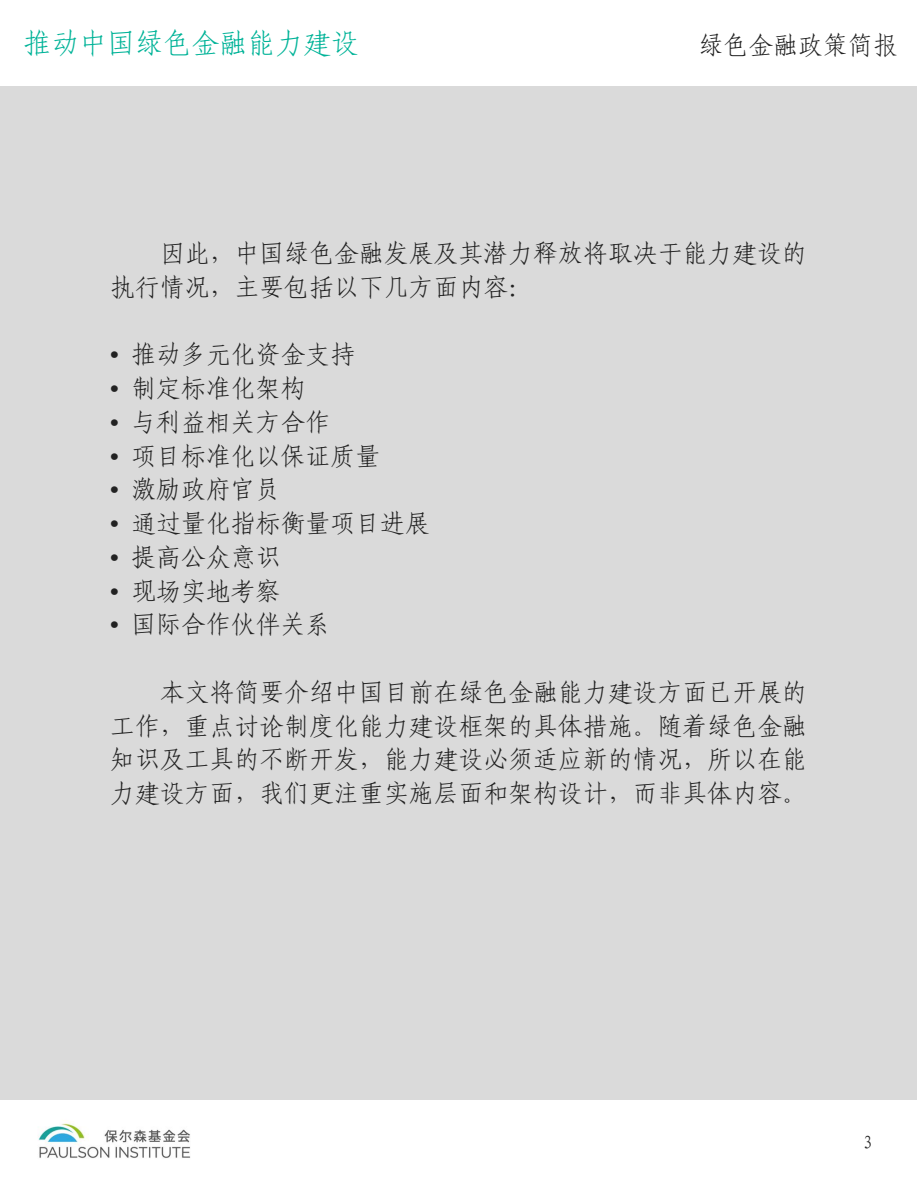
<style>
.page{position:relative;width:918px;height:1188px;background:#fff}
.page>*{position:absolute;margin:0;border:0;box-sizing:border-box;transform-origin:0 0}
.t1{font:28.05px "Fang Song GB2312";color:#00b398}
.t2{font:24.9px/33.8px "Fang Song GB2312";color:#222}
.t3{font:18.75px "Fang Song GB2312";color:#222}
.s1{font-family:"Liberation Sans"}
</style>
<div class="page">
<div style="left:0;top:87px;width:916px;height:1013px;background:#dadada"></div>
<img style="left:38px;top:1122px;width:153px;height:36px">
<p class="t1" style="left:24px;top:29px;width:338px">推动中国绿色金融能力建设</p>
<p class="t2" style="left:699px;top:28px;width:201px">绿色金融政策简报</p>
<p class="t2" style="left:110px;top:236px;width:698px;text-indent:50px">因此，中国绿色金融发展及其潜力释放将取决于能力建设的执行情况，主要包括以下几方面内容：</p>
<p class="t2" style="left:110px;top:338px;width:247px"><span class="s1">•</span> 推动多元化资金支持</p>
<p class="t2" style="left:110px;top:371px;width:197px"><span class="s1">•</span> 制定标准化架构</p>
<p class="t2" style="left:110px;top:405px;width:222px"><span class="s1">•</span> 与利益相关方合作</p>
<p class="t2" style="left:110px;top:439px;width:272px"><span class="s1">•</span> 项目标准化以保证质量</p>
<p class="t2" style="left:110px;top:473px;width:172px"><span class="s1">•</span> 激励政府官员</p>
<p class="t2" style="left:110px;top:506px;width:321px"><span class="s1">•</span> 通过量化指标衡量项目进展</p>
<p class="t2" style="left:110px;top:540px;width:172px"><span class="s1">•</span> 提高公众意识</p>
<p class="t2" style="left:110px;top:574px;width:172px"><span class="s1">•</span> 现场实地考察</p>
<p class="t2" style="left:110px;top:608px;width:222px"><span class="s1">•</span> 国际合作伙伴关系</p>
<p class="t2" style="left:110px;top:675px;width:698px;text-align:justify;text-indent:50px">本文将简要介绍中国目前在绿色金融能力建设方面已开展的工作，重点讨论制度化能力建设框架的具体措施。随着绿色金融知识及工具的不断开发，能力建设必须适应新的情况，所以在能力建设方面，我们更注重实施层面和架构设计，而非具体内容。</p>
<p class="t3" style="left:863px;top:1133px;width:11px">3</p>
</div>
